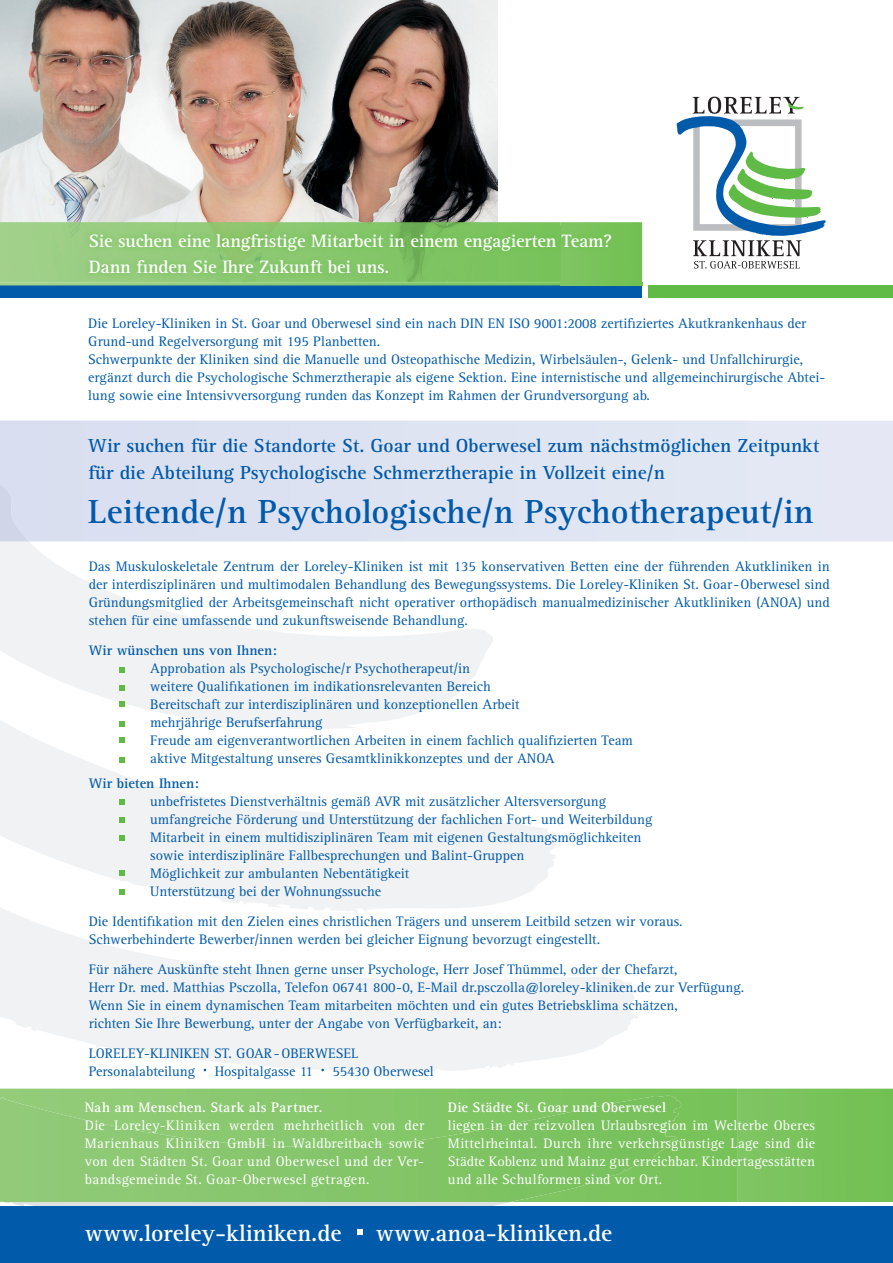
<style>
.page{position:relative;width:893px;height:1263px;background:#fff}
.page>*{position:absolute;margin:0;border:0;box-sizing:border-box;transform-origin:0 0}
.t1{font:700 34.5px "Rotis Serif";color:#015aaa}
.t2{font:700 24px "Rotis Serif";color:#fff}
.t3{font:700 19.5px/27px "Rotis Serif";color:#015aaa}
.t4{font:700 18.6px/26.1px "Rotis Serif";letter-spacing:-.01em;color:#fff}
.t5{font:14.25px/18px "Rotis Serif";color:#015aaa}
.t6{font:14.25px/18px "Rotis Serif";letter-spacing:.02em;color:#fff;text-align:justify}
.t7{font:700 14.25px "Rotis Serif";letter-spacing:.015em;color:#fff}
.t8{font:700 14.25px "Rotis Serif";color:#015aaa}
</style>
<div class="page">
<svg style="left:0;top:541px;width:502px;height:179px;fill:#f1f2f4"></svg>
<svg style="left:0;top:720px;width:556px;height:187px;fill:#f1f2f3"></svg>
<svg style="left:0;top:907px;width:639px;height:164px;fill:#f1f2f3"></svg>
<div style="left:0;top:421px;width:893px;height:120px;background:#dfe4f2"></div>
<svg style="left:0;top:484px;width:29px;height:57px;background:#d5d9eb"></svg>
<svg style="left:677px;top:97px;width:149px;height:172px"></svg>
<div style="left:649px;top:286px;width:244px;height:12px;background:#60bb46"></div>
<div style="left:0;top:1206px;width:893px;height:57px;background:#015aaa"></div>
<svg style="left:4px;top:1202px;width:506px;height:33px"></svg>
<div style="left:0;top:286px;width:642px;height:12px;background:#015aaa"></div>
<svg style="left:119px;top:666px;width:6px;height:6px"></svg>
<svg style="left:119px;top:684px;width:6px;height:6px"></svg>
<svg style="left:119px;top:701px;width:6px;height:6px"></svg>
<svg style="left:119px;top:720px;width:6px;height:6px"></svg>
<svg style="left:119px;top:737px;width:6px;height:6px"></svg>
<svg style="left:119px;top:756px;width:6px;height:6px"></svg>
<svg style="left:119px;top:799px;width:6px;height:6px"></svg>
<svg style="left:119px;top:817px;width:6px;height:6px"></svg>
<svg style="left:119px;top:835px;width:6px;height:6px"></svg>
<svg style="left:119px;top:889px;width:6px;height:6px"></svg>
<img style="left:0;top:0;width:497px;height:222px">
<svg style="left:0;top:222px;width:643px;height:64px;background:#8dc779"></svg>
<img style="left:82px;top:227px;width:536px;height:54px">
<div style="left:738px;top:1089px;width:155px;height:113px;background:#79c35b"></div>
<svg style="left:0;top:1089px;width:738px;height:113px;background:#7ec461"></svg>
<svg style="left:0;top:1096px;width:682px;height:106px;background:#85c66a"></svg>
<svg style="left:119px;top:870px;width:6px;height:6px"></svg>
<h3 class="t4" style="left:89px;top:228px;width:525px">Sie suchen eine langfristige Mitarbeit in einem engagierten Team?<br>Dann finden Sie Ihre Zukunft bei uns.</h3>
<p class="t5" style="left:88px;top:314px;width:738px">Die Loreley-Kliniken in St. Goar und Oberwesel sind ein nach DIN EN ISO 9001:2008 zertifiziertes Akutkrankenhaus der Grund-und Regelversorgung mit 195 Planbetten.<br>Schwerpunkte der Kliniken sind die Manuelle und Osteopathische Medizin, Wirbelsäulen-, Gelenk- und Unfallchirurgie, ergänzt durch die Psychologische Schmerztherapie als eigene Sektion. Eine internistische und allgemeinchirurgische Abtei&shy;lung sowie eine Intensivversorgung runden das Konzept im Rahmen der Grundversorgung ab.</p>
<h3 class="t3" style="left:88px;top:432px;width:732px">Wir suchen für die Standorte St. Goar und Oberwesel zum nächstmöglichen Zeitpunkt für die Abteilung Psychologische Schmerztherapie in Vollzeit eine/n</h3>
<h1 class="t1" style="left:88px;top:491px;width:727px">Leitende/n Psychologische/n Psychotherapeut/in</h1>
<p class="t5" style="left:89px;top:558px;width:743px;text-align:justify">Das Muskuloskeletale Zentrum der Loreley-Kliniken ist mit 135 konservativen Betten eine der führenden Akutkliniken in der interdisziplinären und multimodalen Behandlung des Bewegungssystems. Die Loreley-Kliniken St. Goar-Oberwesel sind Gründungsmitglied der Arbeitsgemeinschaft nicht operativer orthopädisch manualmedizinischer Akutkliniken (ANOA) und stehen für eine umfassende und zukunftsweisende Behandlung.</p>
<p class="t8" style="left:89px;top:642px;width:190px">Wir wünschen uns von Ihnen:</p>
<p class="t5" style="left:150px;top:660px;width:484px">Approbation als Psychologische/r Psychotherapeut/in<br>weitere Qualifikationen im indikationsrelevanten Bereich<br>Bereitschaft zur interdisziplinären und konzeptionellen Arbeit<br>mehrjährige Berufserfahrung<br>Freude am eigenverantwortlichen Arbeiten in einem fachlich qualifizierten Team aktive Mitgestaltung unseres Gesamtklinikkonzeptes und der ANOA</p>
<p class="t8" style="left:89px;top:775px;width:112px">Wir bieten Ihnen:</p>
<p class="t5" style="left:150px;top:792px;width:504px">unbefristetes Dienstverhältnis gemäß AVR mit zusätzlicher Altersversorgung umfangreiche Förderung und Unterstützung der fachlichen Fort- und Weiterbildung Mitarbeit in einem multidisziplinären Team mit eigenen Gestaltungsmöglichkeiten sowie interdisziplinäre Fallbesprechungen und Balint-Gruppen<br>Möglichkeit zur ambulanten Nebentätigkeit<br>Unterstützung bei der Wohnungssuche</p>
<p class="t5" style="left:89px;top:912px;width:595px">Die Identifikation mit den Zielen eines christlichen Trägers und unserem Leitbild setzen wir voraus.<br>Schwerbehinderte Bewerber/innen werden bei gleicher Eignung bevorzugt eingestellt.</p>
<p class="t5" style="left:89px;top:960px;width:657px">Für nähere Auskünfte steht Ihnen gerne unser Psychologe, Herr Josef Thümmel, oder der Chefarzt,<br>Herr Dr. med. Matthias Psczolla, Telefon 06741 800-0, E-Mail dr.psczolla@loreley-kliniken.de zur Verfügung.<br>Wenn Sie in einem dynamischen Team mitarbeiten möchten und ein gutes Betriebsklima schätzen,<br>richten Sie Ihre Bewerbung, unter der Angabe von Verfügbarkeit, an:</p>
<p class="t5" style="left:89px;top:1044px;width:271px">LORELEY-KLINIKEN ST. GOAR - OBERWESEL<br>Personalabteilung</p>
<p class="t5" style="left:215px;top:1062px;width:100px">Hospitalgasse 11</p>
<p class="t5" style="left:332px;top:1062px;width:103px">55430 Oberwesel</p>
<p class="t7" style="left:85px;top:1099px;width:239px">Nah am Menschen. Stark als Partner.</p>
<p class="t6" style="left:85px;top:1117px;width:341px">Die Loreley-Kliniken werden mehrheitlich von der Marienhaus Kliniken GmbH in Waldbreitbach sowie von den Städten St. Goar und Oberwesel und der Ver&shy;bandsgemeinde St. Goar-Oberwesel getragen.</p>
<p class="t7" style="left:448px;top:1099px;width:220px">Die Städte St. Goar und Oberwesel</p>
<p class="t6" style="left:448px;top:1117px;width:369px">liegen in der reizvollen Urlaubsregion im Welterbe Oberes Mittelrheintal. Durch ihre verkehrsgünstige Lage sind die Städte Koblenz und Mainz gut erreichbar. Kindertagesstätten und alle Schulformen sind vor Ort.</p>
<h2 class="t2" style="left:85px;top:1219px;width:258px">www.loreley-kliniken.de</h2>
<h2 class="t2" style="left:376px;top:1219px;width:238px">www.anoa-kliniken.de</h2>
</div>
